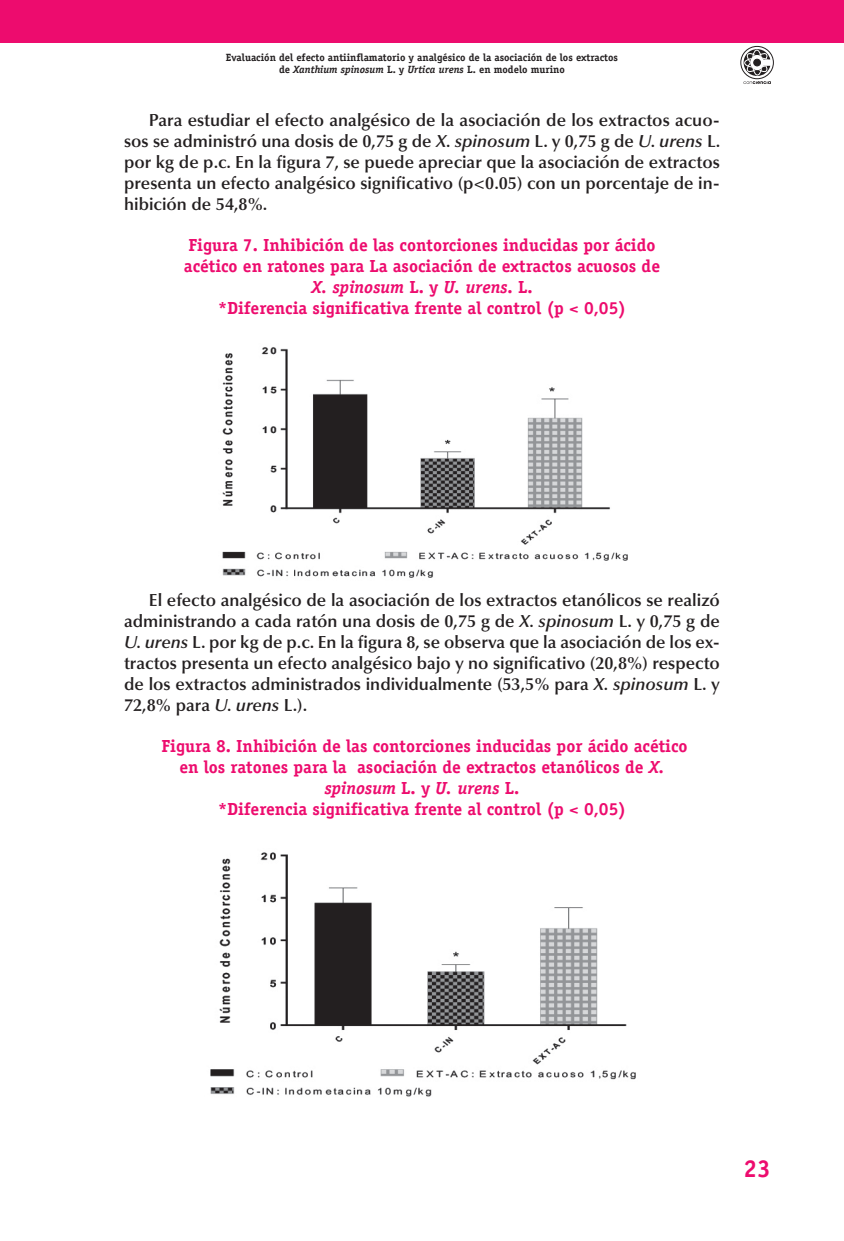
<style>
.page{position:relative;width:844px;height:1241px;background:#fff}
.page>*{position:absolute;margin:0;border:0;box-sizing:border-box;transform-origin:0 0}
.t1{font:700 24.5px "Officina Serif Std";color:#ed0c6e}
.t2{font:600 17.5px/21px "Optima LT Std";color:#231f20;text-align:justify}
.t3{font:700 17.5px/21px "Officina Serif Std";color:#ed0c6e;text-align:center}
.t4{font:700 10.5px/12.2px "Officina Serif Std";color:#231f20;text-align:center}
.s1{font-style:italic}
</style>
<div class="page">
<div style="left:0;top:0;width:843px;height:42px;background:#ed0c6e"></div>
<svg style="left:740px;top:46px;width:33px;height:33px"></svg>
<div style="left:740px;top:46px;width:33px;height:33px;border:1px solid #231f20;border-radius:50%"></div>
<svg style="left:743px;top:49px;width:27px;height:35px"></svg>
<img style="left:222px;top:347px;width:406px;height:231px">
<img style="left:210px;top:852px;width:426px;height:245px">
<p class="t4" style="left:226px;top:52px;width:393px">Evaluación del efecto antiinflamatorio y analgésico de la asociación de los extractos de <span class="s1">Xanthium spinosum</span> L. y <span class="s1">Urtica urens</span> L. en modelo murino</p>
<p class="t2" style="left:124px;top:110px;width:597px;text-indent:25px">Para estudiar el efecto analgésico de la asociación de los extractos acuo&shy;sos se administró una dosis de 0,75 g de <span class="s1">X. spinosum</span> L. y 0,75 g de <span class="s1">U. urens</span> L. por kg de p.c. En la figura 7, se puede apreciar que la asociación de extractos presenta un efecto analgésico significativo (p&lt;0.05) con un porcentaje de in&shy;hibición de 54,8%.</p>
<p class="t3" style="left:184px;top:236px;width:477px">Figura 7. Inhibición de las contorciones inducidas por ácido acético en ratones para La asociación de extractos acuosos de <span class="s1">X. spinosum</span> L. y <span class="s1">U. urens</span>. L.<br>*Diferencia significativa frente al control (p &lt; 0,05)</p>
<p class="t2" style="left:124px;top:590px;width:597px;text-indent:25px">El efecto analgésico de la asociación de los extractos etanólicos se realizó administrando a cada ratón una dosis de 0,75 g de <span class="s1">X. spinosum</span> L. y 0,75 g de <span class="s1">U. urens</span> L. por kg de p.c. En la figura 8, se observa que la asociación de los ex&shy;tractos presenta un efecto analgésico bajo y no significativo (20,8%) respecto de los extractos administrados individualmente (53,5% para <span class="s1">X. spinosum</span> L. y 72,8% para <span class="s1">U. urens</span> L.).</p>
<p class="t3" style="left:161px;top:737px;width:527px">Figura 8. Inhibición de las contorciones inducidas por ácido acético en los ratones para la asociación de extractos etanólicos de <span class="s1">X. spinosum</span> L. y <span class="s1">U. urens</span> L.<br>*Diferencia significativa frente al control (p &lt; 0,05)</p>
<h1 class="t1" style="left:743px;top:1158px;width:29px">23</h1>
</div>
